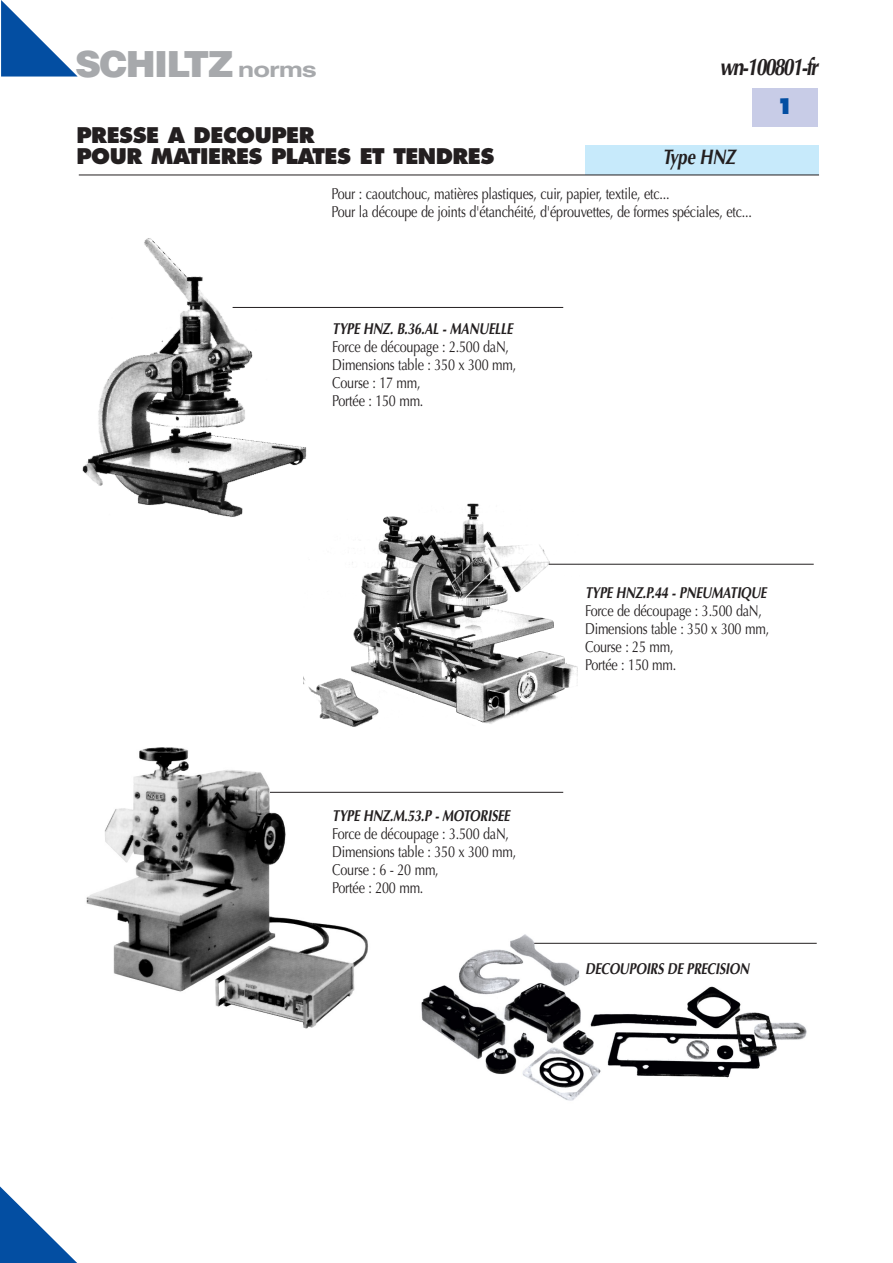
<style>
.page{position:relative;width:893px;height:1263px;background:#fff}
.page>*{position:absolute;margin:0;border:0;box-sizing:border-box;transform-origin:0 0}
.t1{font:900 36px "Helvetica";letter-spacing:-.045em;color:#a7a9ac}
.t2{font:italic 700 24px "Optima";letter-spacing:-.085em;color:#231f20;scale:.8 1}
.t3{font:800 21px/21px "Futura";letter-spacing:-.025em;color:#231f20}
.t4{font:italic 700 21px "Optima";letter-spacing:-.015em;color:#231f20;scale:.8 1}
.t5{font:800 21px "Futura";color:#034ea2}
.t6{font:15.75px/18px "Optima";letter-spacing:-.015em;color:#231f20;scale:.8 1}
.t7{font:italic 700 15.75px "Optima";letter-spacing:-.015em;color:#231f20;scale:.8 1}
.s1{font-weight:700;font-size:21px}
</style>
<div class="page">
<img style="left:303px;top:503px;width:276px;height:224px">
<div style="left:80px;top:234px;width:233px;height:300px;background:#fff"></div>
<img style="left:82px;top:238px;width:228px;height:279px">
<svg style="left:0;top:1186px;width:77px;height:77px"></svg>
<svg style="left:1px;top:0;width:77px;height:77px"></svg>
<div style="left:752px;top:89px;width:65px;height:38px;background:#c8cce7"></div>
<div style="left:585px;top:145px;width:234px;height:30px;background:#c7eafb"></div>
<hr style="left:79px;top:175px;width:740px;height:1px;background:#231f20">
<img style="left:421px;top:934px;width:387px;height:167px">
<img style="left:86px;top:748px;width:286px;height:280px">
<hr style="left:270px;top:792px;width:293px;height:1px;background:#231f20">
<hr style="left:549px;top:564px;width:264px;height:1px;background:#231f20">
<hr style="left:232px;top:307px;width:331px;height:1px;background:#231f20">
<hr style="left:534px;top:943px;width:282px;height:1px;background:#231f20">
<h1 class="t1" style="left:75px;top:51px;width:243px">SCHILTZ <span class="s1">norms</span></h1>
<h2 class="t2" style="left:719px;top:57px;width:124px">wn-100801-fr</h2>
<h3 class="t5" style="left:776px;top:97px;width:19px">1</h3>
<h3 class="t3" style="left:76px;top:127px;width:419px">PRESSE A DECOUPER<br>POUR MATIERES PLATES ET TENDRES</h3>
<h3 class="t4" style="left:662px;top:148px;width:93px">Type HNZ</h3>
<p class="t6" style="left:331px;top:186px;width:527px">Pour : caoutchouc, matières plastiques, cuir, papier, textile, etc...<br>Pour la découpe de joints d'étanchéité, d'éprouvettes, de formes spéciales, etc...</p>
<p class="t7" style="left:332px;top:322px;width:227px">TYPE HNZ. B.36.AL - MANUELLE</p>
<p class="t6" style="left:332px;top:339px;width:231px">Force de découpage : 2.500 daN,<br>Dimensions table : 350 x 300 mm,<br>Course : 17 mm,<br>Portée : 150 mm.</p>
<p class="t7" style="left:332px;top:809px;width:223px">TYPE HNZ.M.53.P - MOTORISEE</p>
<p class="t6" style="left:332px;top:826px;width:231px">Force de découpage : 3.500 daN,<br>Dimensions table : 350 x 300 mm,<br>Course : 6 - 20 mm,<br>Portée : 200 mm.</p>
<p class="t7" style="left:585px;top:586px;width:228px">TYPE HNZ.P.44 - PNEUMATIQUE</p>
<p class="t6" style="left:585px;top:603px;width:231px">Force de découpage : 3.500 daN,<br>Dimensions table : 350 x 300 mm,<br>Course : 25 mm,<br>Portée : 150 mm.</p>
<p class="t7" style="left:585px;top:962px;width:207px">DECOUPOIRS DE PRECISION</p>
</div>
